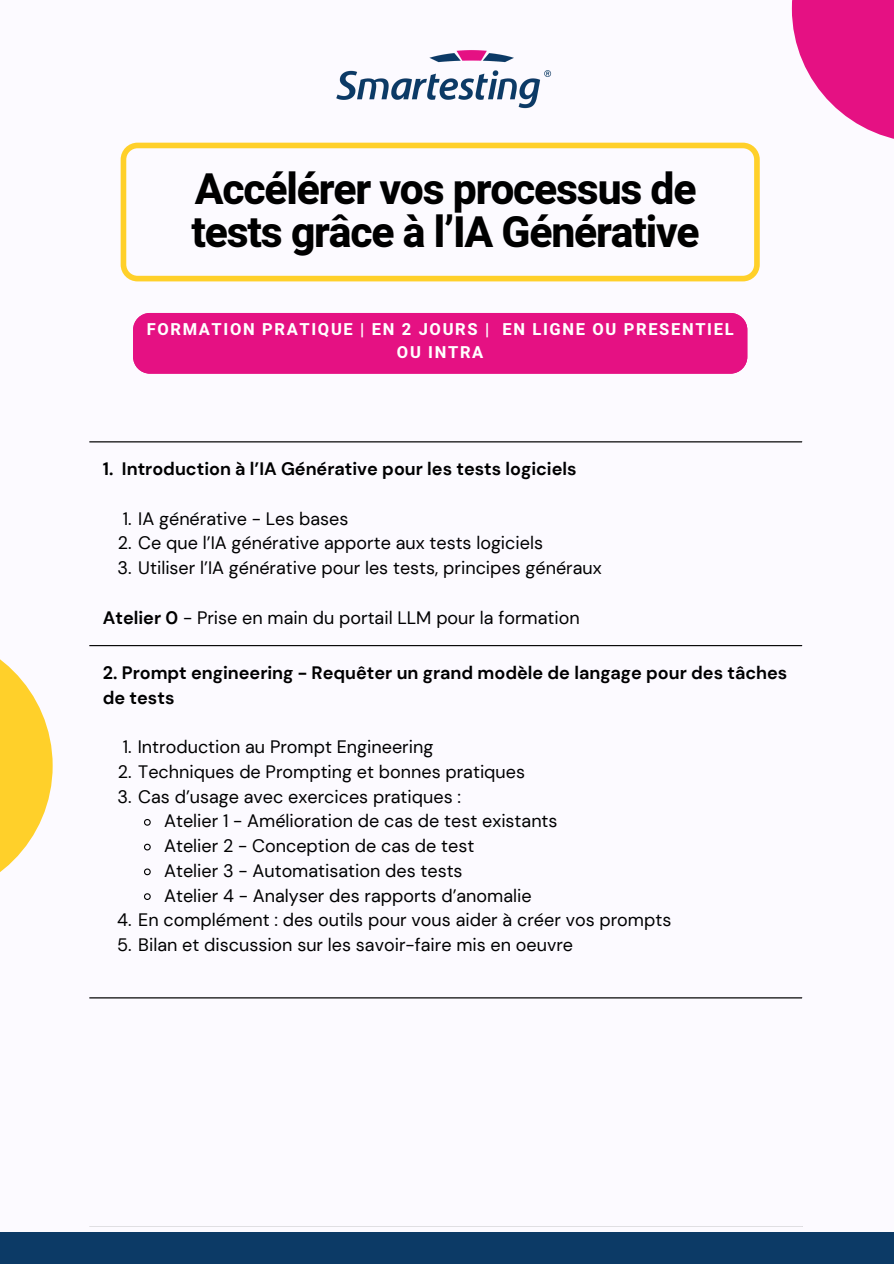
<style>
.page{position:relative;width:894px;height:1264px;background:#fff}
.page>*{position:absolute;margin:0;border:0;box-sizing:border-box;transform-origin:0 0}
.t1{font:800 42.6px/42.8px "Heebo";letter-spacing:-.03em;color:#000}
.t2{font:18px "DM Sans";color:#000}
.t3{font:700 18px/24.8px "DM Sans";color:#000}
.t4{font:700 16.5px/22.5px "Heebo";letter-spacing:.1em;color:#fff;text-align:center}
.s1{font-weight:700}
</style>
<div class="page">
<div style="left:0;top:0;width:893px;height:1263px;background:#fcfaff"></div>
<svg style="left:144px;top:819px;width:7px;height:7px"></svg>
<svg style="left:144px;top:843px;width:7px;height:8px"></svg>
<svg style="left:144px;top:868px;width:7px;height:8px"></svg>
<svg style="left:144px;top:893px;width:7px;height:7px"></svg>
<hr style="left:89px;top:441px;width:712px;height:1px;background:#000">
<hr style="left:89px;top:645px;width:712px;height:1px;background:#000">
<hr style="left:89px;top:997px;width:712px;height:1px;background:#000">
<hr style="left:89px;top:1263px;width:712px;height:1px;background:#fcfaff">
<svg style="left:121px;top:143px;width:638px;height:138px"></svg>
<img style="left:328px;top:50px;width:225px;height:109px">
<svg style="left:791px;top:0;width:102px;height:139px;fill:#e51183"></svg>
<svg style="left:0;top:659px;width:53px;height:213px;fill:#ffd02a"></svg>
<div style="left:133px;top:313px;width:614px;height:60px;background:#e51183"></div>
<div style="left:0;top:1232px;width:893px;height:31px;background:#0c3a66"></div>
<p class="t1" style="left:191px;top:169px;width:509px">Accélérer vos processus de tests grâce à l’IA Générative</p>
<p class="t4" style="left:147px;top:319px;width:588px">FORMATION PRATIQUE | EN 2 JOURS | EN LIGNE OU PRESENTIEL<br>OU INTRA</p>
<p class="t3" style="left:103px;top:456px;width:475px">1. Introduction à l’IA Générative pour les tests logiciels</p>
<h1 class="t2" style="left:123px;top:507px;width:227px">1. IA générative - Les bases</h1>
<p class="t2" style="left:118px;top:531px;width:426px">2. Ce que l’IA générative apporte aux tests logiciels</p>
<p class="t2" style="left:117px;top:556px;width:485px">3. Utiliser l’IA générative pour les tests, principes généraux</p>
<p class="t2" style="left:103px;top:606px;width:478px"><span class="s1">Atelier 0</span> - Prise en main du portail LLM pour la formation</p>
<p class="t3" style="left:103px;top:660px;width:685px">2. Prompt engineering - Requêter un grand modèle de langage pour des tâches de tests</p>
<p class="t2" style="left:123px;top:735px;width:312px">1. Introduction au Prompt Engineering</p>
<p class="t2" style="left:118px;top:760px;width:408px">2. Techniques de Prompting et bonnes pratiques</p>
<p class="t2" style="left:117px;top:784px;width:345px">3. Cas d’usage avec exercices pratiques :</p>
<p class="t2" style="left:164px;top:809px;width:395px">Atelier 1 - Amélioration de cas de test existants</p>
<p class="t2" style="left:164px;top:834px;width:312px">Atelier 2 - Conception de cas de test</p>
<p class="t2" style="left:164px;top:859px;width:300px">Atelier 3 - Automatisation des tests</p>
<p class="t2" style="left:164px;top:883px;width:369px">Atelier 4 - Analyser des rapports d’anomalie</p>
<p class="t2" style="left:117px;top:908px;width:555px">4. En complément : des outils pour vous aider à créer vos prompts</p>
<p class="t2" style="left:117px;top:933px;width:457px">5. Bilan et discussion sur les savoir-faire mis en oeuvre</p>
</div>
